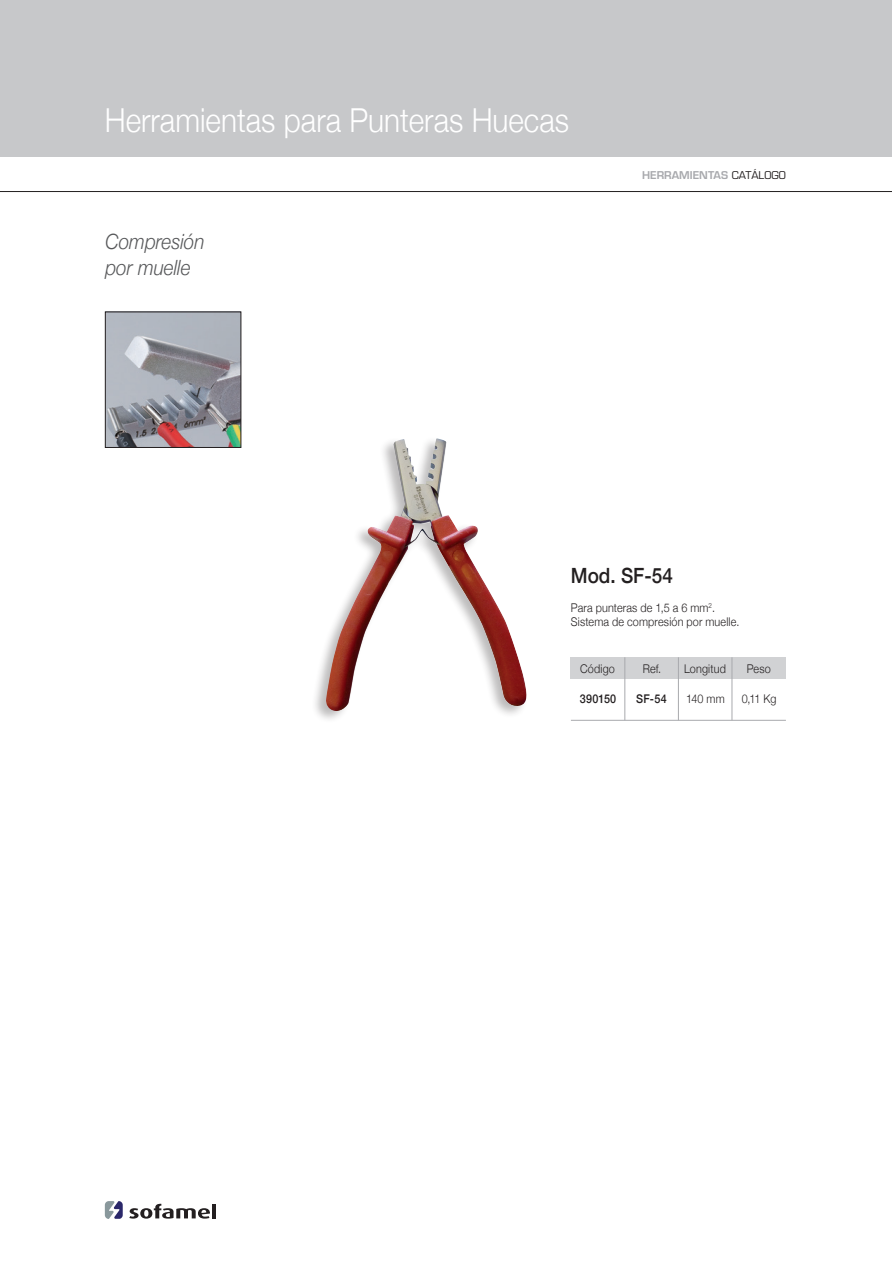
<style>
.page{position:relative;width:892px;height:1262px;background:#fff}
.page>*{position:absolute;margin:0;border:0;box-sizing:border-box;transform-origin:0 0}
.t1{font:300 33px "Helvetica Neue";color:#fff;scale:.9 1}
.t2{font:italic 300 21px/25.2px "Helvetica Neue";color:#57585a;scale:.9 1}
.t3{font:500 21px "Helvetica Neue";color:#231f20;scale:.9 1}
.t4{font:300 12px/14.4px "Helvetica Neue";letter-spacing:.015em;color:#231f20;scale:.9 1}
.t5{font:500 12px "Helvetica Neue";letter-spacing:.02em;color:#231f20;scale:.9 1}
.t6{font:600 10.5px "Eurostile";color:#a8a9ad}
.s1{font-weight:400;color:#231f20}
</style>
<div class="page">
<svg style="left:129px;top:1203px;width:81px;height:15px"></svg>
<hr style="left:212px;top:1203px;width:4px;height:15px;background:#231f20">
<svg style="left:105px;top:1201px;width:18px;height:17px"></svg>
<div style="left:0;top:0;width:891px;height:157px;background:#c7c8ca"></div>
<hr style="left:0;top:191px;width:891px;height:1px;background:#231f20">
<div style="left:570px;top:657px;width:215px;height:21px;background:#d1d2d4"></div>
<hr style="left:570px;top:720px;width:215px;height:1px;background:#a8a9ad">
<hr style="left:624px;top:657px;width:1px;height:63px;background:#a8a9ad">
<hr style="left:677px;top:657px;width:1px;height:63px;background:#a8a9ad">
<hr style="left:731px;top:657px;width:1px;height:63px;background:#a8a9ad">
<div style="left:311px;top:435px;width:216px;height:289px;background:#231f20;opacity:.3"></div>
<img style="left:325px;top:438px;width:202px;height:273px">
<img style="left:107px;top:313px;width:132px;height:133px">
<div style="left:105px;top:311px;width:136px;height:137px;border:1px solid #231f20"></div>
<h1 class="t1" style="left:105px;top:93px;width:517px">Herramientas para Punteras Huecas</h1>
<h2 class="t2" style="left:105px;top:228px;width:112px">Compresión por muelle</h2>
<p class="t6" style="left:641px;top:168px;width:145px">HERRAMIENTAS <span class="s1">CATÁLOGO</span></p>
<h2 class="t3" style="left:570px;top:558px;width:115px">Mod. SF-54</h2>
<p class="t4" style="left:570px;top:599px;width:189px">Para punteras de 1,5 a 6 mm<sup>2</sup>.<br>Sistema de compresión por muelle.</p>
<p class="t4" style="left:580px;top:660px;width:40px">Código</p>
<p class="t5" style="left:579px;top:689px;width:42px">390150</p>
<p class="t5" style="left:635px;top:689px;width:35px">SF-54</p>
<p class="t4" style="left:685px;top:690px;width:44px">140 mm</p>
<p class="t4" style="left:741px;top:690px;width:40px">0,11 Kg</p>
<p class="t4" style="left:642px;top:660px;width:22px">Ref.</p>
<p class="t4" style="left:683px;top:660px;width:48px">Longitud</p>
<p class="t4" style="left:746px;top:660px;width:28px">Peso</p>
</div>
